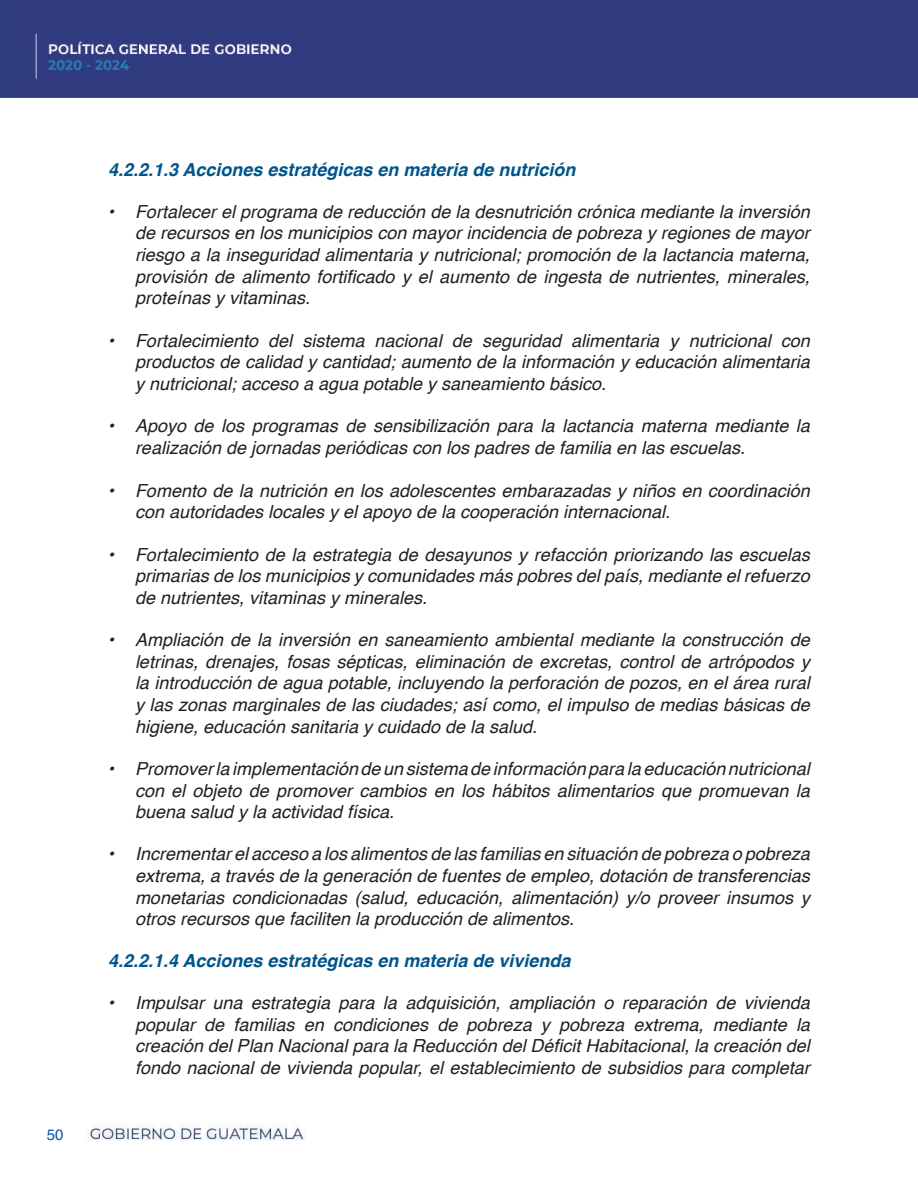
<style>
.page{position:relative;width:918px;height:1188px;background:#fff}
.page>*{position:absolute;margin:0;border:0;box-sizing:border-box;transform-origin:0 0}
.t1{font:italic 18px/21.6px "Helvetica";color:#231f20;text-align:justify}
.t2{font:italic 700 18px "Helvetica";color:#00558b}
.t3{font:15px "Helvetica";color:#0155a5}
</style>
<div class="page">
<img style="left:0;top:0;width:918px;height:1141px">
<p class="t3" style="left:47px;top:1123px;width:18px">50</p>
<p class="t2" style="left:108px;top:154px;width:469px">4.2.2.1.3 Acciones estratégicas en materia de nutrición</p>
<p class="t1" style="left:135px;top:201px;width:676px;text-indent:-27px">• Fortalecer el programa de reducción de la desnutrición crónica mediante la inversión de recursos en los municipios con mayor incidencia de pobreza y regiones de mayor riesgo a la inseguridad alimentaria y nutricional; promoción de la lactancia materna, provisión de alimento fortificado y el aumento de ingesta de nutrientes, minerales, proteínas y vitaminas.</p>
<p class="t1" style="left:135px;top:330px;width:676px;text-indent:-27px">• Fortalecimiento del sistema nacional de seguridad alimentaria y nutricional con productos de calidad y cantidad; aumento de la información y educación alimentaria y nutricional; acceso a agua potable y saneamiento básico.</p>
<p class="t1" style="left:135px;top:415px;width:676px;text-indent:-27px">• Apoyo de los programas de sensibilización para la lactancia materna mediante la realización de jornadas periódicas con los padres de familia en las escuelas.</p>
<p class="t1" style="left:135px;top:480px;width:676px;text-indent:-27px">• Fomento de la nutrición en los adolescentes embarazadas y niños en coordinación con autoridades locales y el apoyo de la cooperación internacional.</p>
<p class="t1" style="left:135px;top:544px;width:676px;text-indent:-27px">• Fortalecimiento de la estrategia de desayunos y refacción priorizando las escuelas primarias de los municipios y comunidades más pobres del país, mediante el refuerzo de nutrientes, vitaminas y minerales.</p>
<p class="t1" style="left:135px;top:629px;width:676px;text-indent:-27px">• Ampliación de la inversión en saneamiento ambiental mediante la construcción de letrinas, drenajes, fosas sépticas, eliminación de excretas, control de artrópodos y la introducción de agua potable, incluyendo la perforación de pozos, en el área rural y las zonas marginales de las ciudades; así como, el impulso de medias básicas de higiene, educación sanitaria y cuidado de la salud.</p>
<p class="t1" style="left:135px;top:758px;width:676px;text-indent:-27px">• Promover la implementación de un sistema de información para la educación nutricional con el objeto de promover cambios en los hábitos alimentarios que promuevan la buena salud y la actividad física.</p>
<p class="t1" style="left:135px;top:844px;width:676px;text-indent:-27px">• Incrementar el acceso a los alimentos de las familias en situación de pobreza o pobreza extrema, a través de la generación de fuentes de empleo, dotación de transferencias monetarias condicionadas (salud, educación, alimentación) y/o proveer insumos y otros recursos que faciliten la producción de alimentos.</p>
<p class="t2" style="left:108px;top:945px;width:464px">4.2.2.1.4 Acciones estratégicas en materia de vivienda</p>
<p class="t1" style="left:135px;top:992px;width:677px;text-indent:-27px">• Impulsar una estrategia para la adquisición, ampliación o reparación de vivienda popular de familias en condiciones de pobreza y pobreza extrema, mediante la creación del Plan Nacional para la Reducción del Déficit Habitacional, la creación del fondo nacional de vivienda popular, el establecimiento de subsidios para completar</p>
</div>
